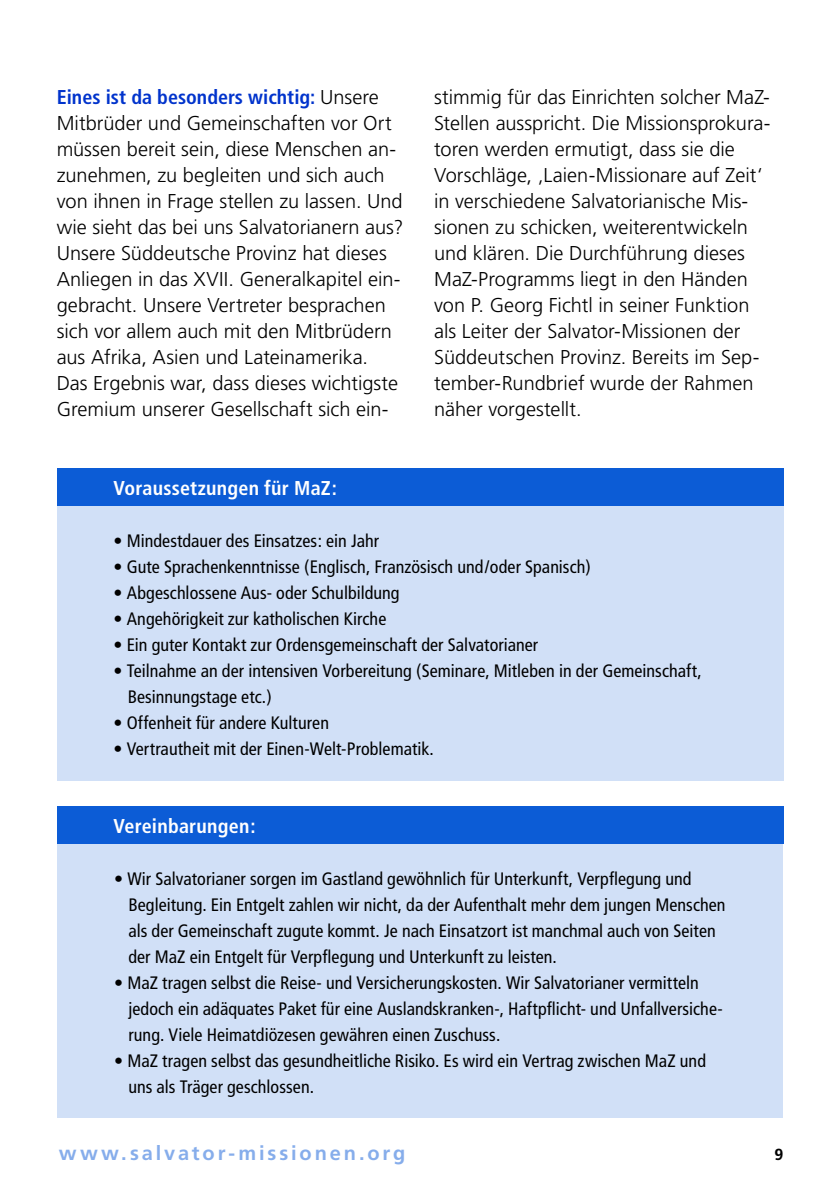
<style>
.page{position:relative;width:840px;height:1191px;background:#fff}
.page>*{position:absolute;margin:0;border:0;box-sizing:border-box;transform-origin:0 0}
.t1{font:300 20px/26px "Frutiger";color:#000}
.t2{font:700 condensed 20px "Frutiger";letter-spacing:.01em;color:#fff}
.t3{font:700 20px "Frutiger";letter-spacing:.145em;color:#86adeb}
.t4{font:condensed 18px/26px "Frutiger";letter-spacing:.005em;color:#000}
.t5{font:700 16px "Frutiger";color:#000}
.s1{font-weight:700;font-stretch:condensed;color:#03c}
</style>
<div class="page">
<div style="left:57px;top:505px;width:725px;height:276px;background:#d1e0f7"></div>
<div style="left:57px;top:468px;width:725px;height:37px;background:#0c5cd6"></div>
<div style="left:57px;top:843px;width:725px;height:274px;background:#d1e0f7"></div>
<div style="left:57px;top:807px;width:725px;height:37px;background:#0c5cd6"></div>
<p class="t1" style="left:57px;top:84px;width:348px"><span class="s1">Eines ist da besonders wichtig:</span> Unsere Mitbrüder und Gemeinschaften vor Ort müssen bereit sein, diese Menschen an&shy;zunehmen, zu begleiten und sich auch von ihnen in Frage stellen zu lassen. Und wie sieht das bei uns Salvatorianern aus?<br>Unsere Süddeutsche Provinz hat dieses Anliegen in das XVII. Generalkapitel ein&shy;gebracht. Unsere Vertreter besprachen sich vor allem auch mit den Mitbrüdern aus Afrika, Asien und Lateinamerika.<br>Das Ergebnis war, dass dieses wichtigste Gremium unserer Gesellschaft sich ein-</p>
<p class="t2" style="left:113px;top:476px;width:225px">Voraussetzungen für MaZ:</p>
<p class="t1" style="left:434px;top:84px;width:337px">stimmig für das Einrichten solcher MaZ-Stellen ausspricht. Die Missionsprokura&shy;toren werden ermutigt, dass sie die Vorschläge, ‚Laien-Missionare auf Zeit‘ in verschiedene Salvatorianische Mis&shy;sionen zu schicken, weiterentwickeln und klären. Die Durchführung dieses MaZ-Programms liegt in den Händen von P. Georg Fichtl in seiner Funktion als Leiter der Salvator-Missionen der Süddeutschen Provinz. Bereits im Sep&shy;tember-Rundbrief wurde der Rahmen näher vorgestellt.</p>
<p class="t4" style="left:113px;top:528px;width:267px">• Mindestdauer des Einsatzes: ein Jahr</p>
<p class="t4" style="left:113px;top:554px;width:478px">• Gute Sprachenkenntnisse (Englisch, Französisch und/oder Spanisch)</p>
<p class="t4" style="left:113px;top:580px;width:287px">• Abgeschlossene Aus- oder Schulbildung</p>
<p class="t4" style="left:113px;top:606px;width:274px">• Angehörigkeit zur katholischen Kirche</p>
<p class="t4" style="left:113px;top:632px;width:426px">• Ein guter Kontakt zur Ordensgemeinschaft der Salvatorianer</p>
<p class="t4" style="left:128px;top:658px;width:575px;text-indent:-14px">• Teilnahme an der intensiven Vorbereitung (Seminare, Mitleben in der Gemeinschaft,<br>Besinnungstage etc.)</p>
<p class="t4" style="left:113px;top:710px;width:217px">• Offenheit für andere Kulturen</p>
<p class="t4" style="left:113px;top:736px;width:322px">• Vertrautheit mit der Einen-Welt-Problematik.</p>
<p class="t2" style="left:113px;top:814px;width:144px">Vereinbarungen:</p>
<p class="t4" style="left:128px;top:866px;width:598px;text-indent:-14px">• Wir Salvatorianer sorgen im Gastland gewöhnlich für Unterkunft, Verpflegung und Begleitung. Ein Entgelt zahlen wir nicht, da der Aufenthalt mehr dem jungen Menschen als der Gemeinschaft zugute kommt. Je nach Einsatzort ist manchmal auch von Seiten der MaZ ein Entgelt für Verpflegung und Unterkunft zu leisten.</p>
<p class="t4" style="left:128px;top:970px;width:595px;text-indent:-14px">• MaZ tragen selbst die Reise- und Versicherungskosten. Wir Salvatorianer vermitteln jedoch ein adäquates Paket für eine Auslandskranken-, Haftpflicht- und Unfallversiche&shy;rung. Viele Heimatdiözesen gewähren einen Zuschuss.</p>
<p class="t4" style="left:128px;top:1048px;width:579px;text-indent:-14px">• MaZ tragen selbst das gesundheitliche Risiko. Es wird ein Vertrag zwischen MaZ und uns als Träger geschlossen.</p>
<p class="t3" style="left:59px;top:1141px;width:348px">www.salvator-missionen.org</p>
<p class="t5" style="left:773px;top:1144px;width:10px">9</p>
</div>
